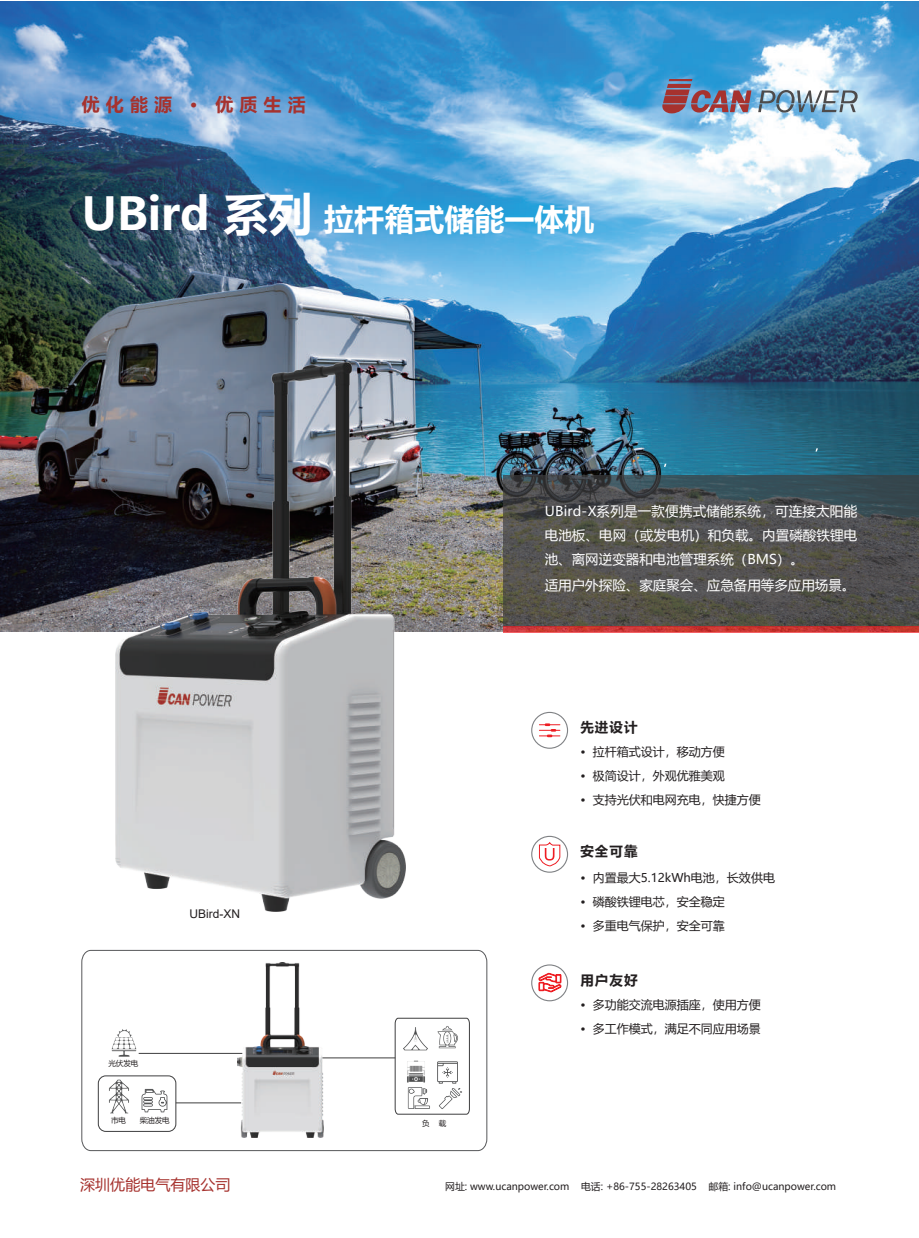
<style>
.page{position:relative;width:919px;height:1238px;background:#fff}
.page>*{position:absolute;margin:0;border:0;box-sizing:border-box;transform-origin:0 0}
.t1{font:700 30px "Microsoft Ya Hei";color:#fff}
.t2{font:700 18px "Microsoft Ya Hei";letter-spacing:.34em;color:#a6322e}
.t3{font:15px "Microsoft Ya Hei";color:#a6322e}
.t4{font:13.5px/24px "Microsoft Ya Hei";color:#fff;text-align:justify}
.t5{font:700 13.5px "Microsoft Ya Hei";letter-spacing:.08em;color:#231f20}
.t6{font:12px/24px "Microsoft Ya Hei";color:#231f20}
.t7{font:12px "Arial";color:#231f20}
.t8{font:9.9px "Microsoft Ya Hei";color:#231f20}
.t9{font:7.5px "Microsoft Ya Hei";color:#231f20}
.s1{font-size:45px}
.s2{font-weight:700}
</style>
<div class="page">
<img style="left:1px;top:2px;width:917px;height:629px">
<img style="left:594px;top:448px;width:223px;height:28px">
<svg style="left:81px;top:949px;width:406px;height:202px"></svg>
<img style="left:111px;top:1028px;width:25px;height:29px">
<img style="left:105px;top:1078px;width:28px;height:35px">
<img style="left:140px;top:1086px;width:28px;height:27px">
<hr style="left:176px;top:1102px;width:65px;height:1px;background:#3e3e3f">
<hr style="left:139px;top:1053px;width:105px;height:1px;background:#3e3e3f">
<hr style="left:319px;top:1057px;width:76px;height:1px;background:#3e3e3f">
<svg style="left:395px;top:1017px;width:75px;height:97px"></svg>
<div style="left:98px;top:1075px;width:78px;height:56px;border:1px solid #3e3e3f;border-radius:8px"></div>
<svg style="left:503px;top:476px;width:415px;height:150px;background:#4e4f4d"></svg>
<svg style="left:503px;top:626px;width:415px;height:7px;background:#ce3a38"></svg>
<div style="left:531px;top:835px;width:37px;height:37px;border:1px solid #808285;border-radius:50%"></div>
<svg style="left:538px;top:841px;width:22px;height:25px"></svg>
<div style="left:531px;top:711px;width:37px;height:37px;border:1px solid #808285;border-radius:50%"></div>
<svg style="left:539px;top:723px;width:21px;height:14px"></svg>
<div style="left:531px;top:964px;width:37px;height:37px;border:1px solid #808285;border-radius:50%"></div>
<svg style="left:538px;top:973px;width:23px;height:18px"></svg>
<svg style="left:661px;top:79px;width:90px;height:34px;background:#7e7790"></svg>
<svg style="left:758px;top:90px;width:100px;height:23px;background:#93acbd"></svg>
<img style="left:115px;top:362px;width:290px;height:549px">
<img style="left:237px;top:962px;width:86px;height:175px">
<h2 class="t2" style="left:82px;top:92px;width:225px">优化能源 · 优质生活</h2>
<h1 class="t1" style="left:82px;top:198px;width:514px"><span class="s1">UBird 系列</span>拉杆箱式储能一体机</h1>
<p class="t4" style="left:544px;top:498px;width:314px">UBird-X系列是一款便携式储能系统，可连接太阳能电池板、电网（或发电机）和负载。内置磷酸铁锂电池、离网逆变器和电池管理系统（BMS）。</p>
<p class="t4" style="left:544px;top:572px;width:312px">适用户外探险、家庭聚会、应急备用等多应用场景。</p>
<p class="t5" style="left:580px;top:717px;width:59px">先进设计</p>
<p class="t6" style="left:580px;top:739px;width:182px"><span class="s2">·</span> 拉杆箱式设计，移动方便<br><span class="s2">·</span> 极简设计，外观优雅美观<br><span class="s2">·</span> 支持光伏和电网充电，快捷方便</p>
<p class="t7" style="left:190px;top:905px;width:52px">UBird-XN</p>
<p class="t9" style="left:108px;top:1058px;width:31px">光伏发电</p>
<p class="t9" style="left:111px;top:1115px;width:16px">市电</p>
<p class="t9" style="left:140px;top:1115px;width:31px">柴油发电</p>
<p class="t9" style="left:422px;top:1118px;width:25px">负 载</p>
<p class="t5" style="left:580px;top:841px;width:59px">安全可靠</p>
<p class="t6" style="left:580px;top:864px;width:196px"><span class="s2">·</span> 内置最大5.12kWh电池，长效供电<span class="s2">·</span> 磷酸铁锂电芯，安全稳定<br><span class="s2">·</span> 多重电气保护，安全可靠</p>
<p class="t5" style="left:580px;top:970px;width:59px">用户友好</p>
<p class="t6" style="left:580px;top:991px;width:182px"><span class="s2">·</span> 多功能交流电源插座，使用方便<span class="s2">·</span> 多工作模式，满足不同应用场景</p>
<p class="t3" style="left:80px;top:1174px;width:152px">深圳优能电气有限公司</p>
<p class="t8" style="left:445px;top:1179px;width:392px">网址: www.ucanpower.com 电话: +86-755-28263405 邮箱: info@ucanpower.com</p>
</div>
